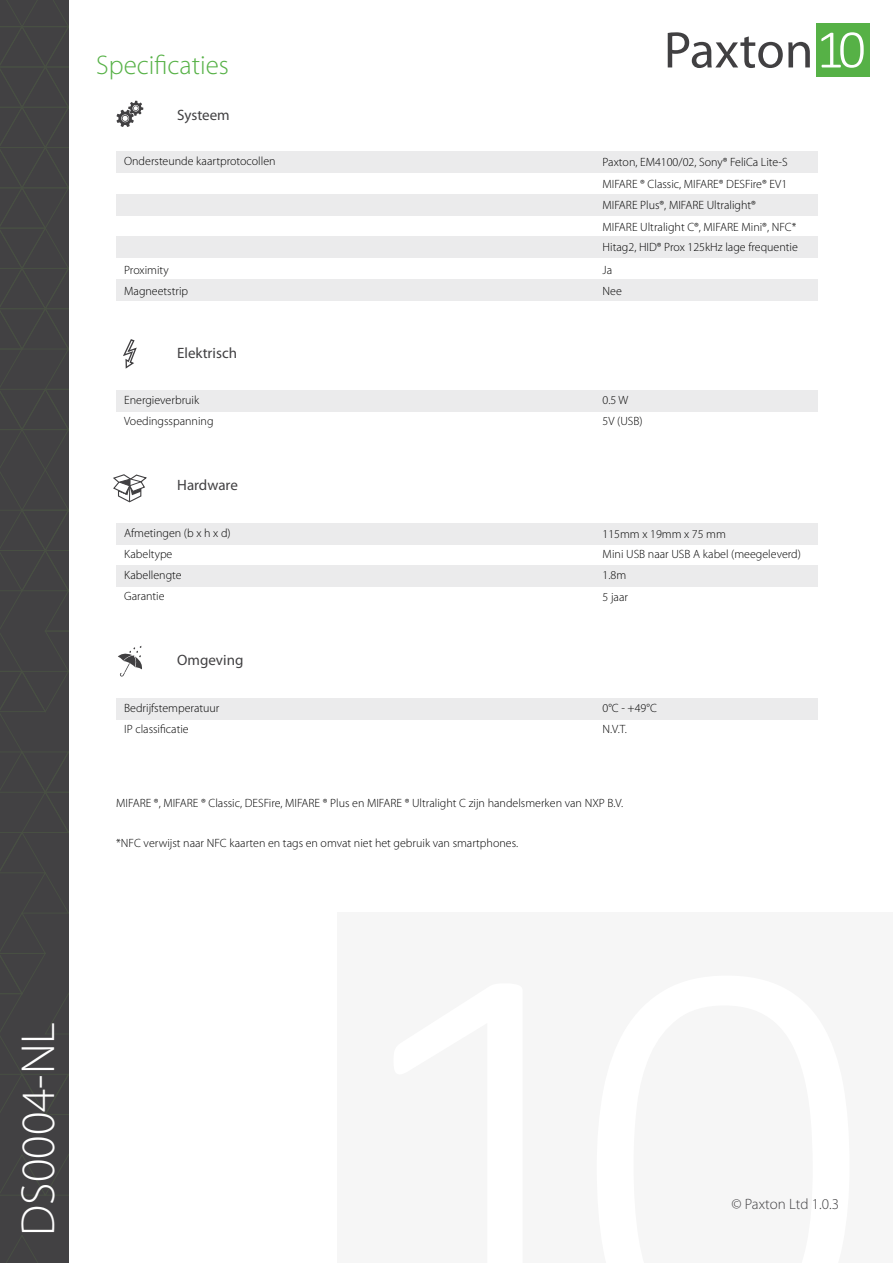
<style>
.page{position:relative;width:893px;height:1263px;background:#fff}
.page>*{position:absolute;margin:0;border:0;box-sizing:border-box;transform-origin:0 0}
.t1{font:300 48px "Myriad Pro";color:#fff}
.t2{font:300 27px "Myriad Pro";color:#56b146}
.t3{font:15px "Myriad Pro";color:#414042}
.t4{font:300 15px "Myriad Pro";letter-spacing:-.005em;color:#414042}
.t5{font:300 12px/21.3px "Myriad Pro";color:#000}
</style>
<div class="page">
<div style="left:0;top:0;width:69px;height:1263px;background:#424143"></div>
<svg style="left:6px;top:1236px;width:32px;height:27px"></svg>
<svg style="left:0;top:0;width:69px;height:1196px"></svg>
<div style="left:337px;top:913px;width:556px;height:350px;background:#f6f6f6"></div>
<div style="left:816px;top:23px;width:53px;height:54px;background:#56b146"></div>
<svg style="left:821px;top:32px;width:43px;height:36px"></svg>
<svg style="left:668px;top:32px;width:142px;height:36px"></svg>
<svg style="left:118px;top:646px;width:24px;height:31px"></svg>
<div style="left:116px;top:152px;width:702px;height:21px;background:#ebebec"></div>
<div style="left:116px;top:390px;width:702px;height:21px;background:#ebebec"></div>
<div style="left:116px;top:523px;width:702px;height:21px;background:#ebebec"></div>
<div style="left:116px;top:698px;width:702px;height:21px;background:#ebebec"></div>
<div style="left:116px;top:194px;width:702px;height:21px;background:#ebebec"></div>
<div style="left:116px;top:237px;width:702px;height:21px;background:#ebebec"></div>
<div style="left:116px;top:279px;width:702px;height:21px;background:#ebebec"></div>
<div style="left:116px;top:565px;width:702px;height:22px;background:#ebebec"></div>
<svg style="left:113px;top:474px;width:34px;height:29px"></svg>
<svg style="left:123px;top:339px;width:14px;height:30px"></svg>
<svg style="left:117px;top:101px;width:26px;height:26px"></svg>
<h2 class="t2" style="left:96px;top:49px;width:134px">Specificaties</h2>
<p class="t3" style="left:177px;top:105px;width:54px">Systeem</p>
<p class="t5" style="left:124px;top:151px;width:153px">Ondersteunde kaartprotocollen</p>
<p class="t5" style="left:124px;top:259px;width:66px">Proximity<br>Magneetstrip</p>
<p class="t3" style="left:177px;top:344px;width:61px">Elektrisch</p>
<p class="t5" style="left:124px;top:389px;width:91px">Energieverbruik<br>Voedingsspanning</p>
<p class="t3" style="left:177px;top:476px;width:62px">Hardware</p>
<p class="t5" style="left:124px;top:522px;width:108px">Afmetingen (b x h x d)</p>
<p class="t5" style="left:124px;top:543px;width:59px">Kabeltype<br>Kabellengte</p>
<p class="t5" style="left:124px;top:586px;width:42px">Garantie</p>
<p class="t3" style="left:177px;top:651px;width:68px">Omgeving</p>
<p class="t5" style="left:124px;top:697px;width:97px">Bedrijfstemperatuur<br>IP classificatie</p>
<p class="t5" style="left:603px;top:151px;width:187px;line-height:22.4px">Paxton, EM4100/02, Sony® FeliCa Lite-S<br>MIFARE ® Classic, MIFARE® DESFire® EV1</p>
<p class="t5" style="left:603px;top:194px;width:195px;line-height:22.2px">MIFARE Plus®, MIFARE Ultralight®<br>MIFARE Ultralight C®, MIFARE Mini®, NFC*</p>
<p class="t5" style="left:603px;top:236px;width:197px">Hitag2, HID® Prox 125kHz lage frequentie</p>
<p class="t5" style="left:603px;top:259px;width:11px">Ja</p>
<p class="t5" style="left:603px;top:280px;width:21px">Nee</p>
<p class="t5" style="left:603px;top:389px;width:27px">0.5 W</p>
<p class="t5" style="left:603px;top:410px;width:42px">5V (USB)</p>
<p class="t5" style="left:603px;top:523px;width:125px">115mm x 19mm x 75 mm</p>
<p class="t5" style="left:603px;top:543px;width:200px">Mini USB naar USB A kabel (meegeleverd)</p>
<p class="t5" style="left:603px;top:564px;width:25px">1.8m</p>
<p class="t5" style="left:603px;top:586px;width:27px">5 jaar</p>
<p class="t5" style="left:603px;top:697px;width:56px">0°C - +49°C</p>
<p class="t5" style="left:603px;top:719px;width:26px">N.V.T.</p>
<p class="t5" style="left:116px;top:792px;width:508px">MIFARE ®, MIFARE ® Classic, DESFire, MIFARE ® Plus en MIFARE ® Ultralight C zijn handelsmerken van NXP B.V.</p>
<p class="t5" style="left:116px;top:832px;width:403px">*NFC verwijst naar NFC kaarten en tags en omvat niet het gebruik van smartphones.</p>
<h1 class="t1" style="left:9px;top:1236px;width:215px;rotate:-90deg">DS0004-NL</h1>
<p class="t4" style="left:731px;top:1195px;width:109px">© Paxton Ltd 1.0.3</p>
</div>
